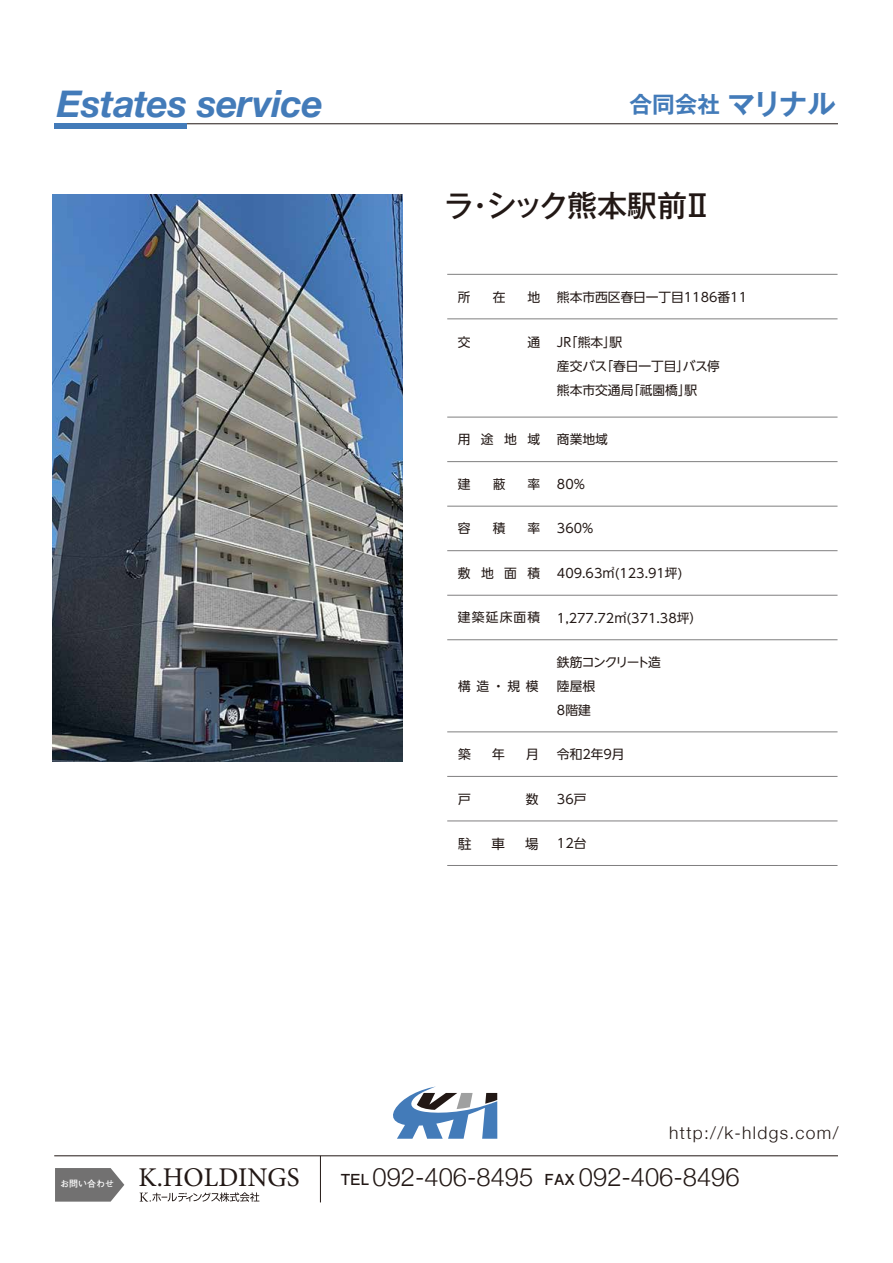
<style>
.page{position:relative;width:893px;height:1263px;background:#fff}
.page>*{position:absolute;margin:0;border:0;box-sizing:border-box;transform-origin:0 0}
.t1{font:italic 700 37.5px "Helvetica Neue";letter-spacing:-.01em;color:#437bb9}
.t2{font:500 30px "Gothic MB101 Pro";letter-spacing:-.05em;color:#221815}
.t3{font:27px "Minion Pro";color:#221815}
.t4{font:300 25.5px "Helvetica Neue";color:#221815}
.t5{font:700 22.8px "Gothic MB101 Pro De";color:#437bb9}
.t6{font:300 17.4px "Helvetica Neue";letter-spacing:.075em;color:#221815}
.t7{font:13.5px "UD Shin Go NT Pro";color:#221815}
.t8{font:12.75px/23.9px "UD Shin Go NT Pro";color:#221815}
.t9{font:12.75px/23.9px "UD Shin Go NT Pro";letter-spacing:-.07em;color:#221815}
.t10{font:700 9px "Futo Go B101 Pro";color:#fff}
.s1{font-size:28.65px}
.s2{font-family:"Futo Go B101 Pro";font-weight:700;font-size:15.15px}
</style>
<div class="page">
<hr style="left:447px;top:318px;width:390px;height:1px;background:#807f80">
<hr style="left:447px;top:417px;width:390px;height:1px;background:#807f80">
<hr style="left:447px;top:274px;width:390px;height:1px;background:#807f80">
<hr style="left:447px;top:461px;width:390px;height:1px;background:#807f80">
<hr style="left:447px;top:506px;width:390px;height:1px;background:#807f80">
<hr style="left:447px;top:550px;width:390px;height:1px;background:#807f80">
<hr style="left:447px;top:595px;width:390px;height:1px;background:#807f80">
<hr style="left:447px;top:639px;width:390px;height:1px;background:#807f80">
<hr style="left:447px;top:731px;width:390px;height:1px;background:#807f80">
<hr style="left:447px;top:776px;width:390px;height:1px;background:#807f80">
<hr style="left:447px;top:820px;width:390px;height:1px;background:#807f80">
<hr style="left:447px;top:865px;width:390px;height:1px;background:#807f80">
<svg style="left:393px;top:1086px;width:104px;height:53px"></svg>
<hr style="left:54px;top:124px;width:784px;height:1px;background:#221815">
<div style="left:54px;top:124px;width:133px;height:5px;background:#437bb9"></div>
<svg style="left:55px;top:1168px;width:69px;height:33px;background:#7f7e7e"></svg>
<svg style="left:140px;top:1192px;width:119px;height:10px"></svg>
<hr style="left:54px;top:1155px;width:784px;height:1px;background:#221815">
<hr style="left:320px;top:1156px;width:1px;height:46px;background:#221815">
<img style="left:53px;top:194px;width:349px;height:567px">
<h1 class="t1" style="left:57px;top:74px;width:268px">Estates service</h1>
<h3 class="t5" style="left:629px;top:85px;width:208px">合同会社 <span class="s1">マリナル</span></h3>
<h2 class="t2" style="left:444px;top:181px;width:270px">ラ・シック熊本駅前Ⅱ</h2>
<p class="t8" style="left:458px;top:284px;width:14px">所</p>
<p class="t8" style="left:493px;top:284px;width:14px">在</p>
<p class="t8" style="left:527px;top:284px;width:14px">地</p>
<p class="t8" style="left:458px;top:330px;width:14px">交</p>
<p class="t8" style="left:527px;top:330px;width:14px">通</p>
<p class="t8" style="left:458px;top:427px;width:84px">用途地域</p>
<p class="t8" style="left:458px;top:472px;width:14px">建</p>
<p class="t8" style="left:493px;top:472px;width:14px">蔽</p>
<p class="t8" style="left:528px;top:472px;width:14px">率</p>
<p class="t8" style="left:458px;top:516px;width:14px">容</p>
<p class="t8" style="left:493px;top:516px;width:14px">積</p>
<p class="t8" style="left:528px;top:516px;width:14px">率</p>
<p class="t8" style="left:458px;top:561px;width:84px">敷地面積</p>
<p class="t8" style="left:458px;top:605px;width:84px">建築延床面積</p>
<p class="t8" style="left:458px;top:674px;width:82px">構造・規模</p>
<p class="t8" style="left:458px;top:742px;width:14px">築</p>
<p class="t8" style="left:492px;top:742px;width:14px">年</p>
<p class="t8" style="left:526px;top:742px;width:14px">月</p>
<p class="t8" style="left:458px;top:786px;width:14px">戸</p>
<p class="t8" style="left:526px;top:786px;width:14px">数</p>
<p class="t7" style="left:458px;top:833px;width:15px">駐</p>
<p class="t7" style="left:492px;top:833px;width:15px">車</p>
<p class="t7" style="left:525px;top:833px;width:15px">場</p>
<p class="t8" style="left:557px;top:284px;width:192px">熊本市西区春日一丁目1186番11</p>
<p class="t8" style="left:557px;top:330px;width:177px">JR「熊本」駅　<br>産交バス「春日一丁目」バス停　熊本市交通局「祗園橋」駅</p>
<p class="t8" style="left:557px;top:427px;width:52px">商業地域</p>
<p class="t8" style="left:557px;top:472px;width:30px">80%</p>
<p class="t8" style="left:557px;top:516px;width:38px">360%</p>
<p class="t8" style="left:557px;top:561px;width:127px">409.63㎡(123.91坪)</p>
<p class="t8" style="left:557px;top:605px;width:147px">1,277.72㎡(371.38坪）</p>
<p class="t9" style="left:557px;top:650px;width:106px">鉄筋コンクリート造陸屋根<br>8階建</p>
<p class="t8" style="left:557px;top:742px;width:69px">令和2年9月</p>
<p class="t8" style="left:557px;top:786px;width:31px">36戸</p>
<p class="t8" style="left:557px;top:831px;width:31px">12台</p>
<h3 class="t6" style="left:669px;top:1118px;width:171px">http://k-hldgs.com/</h3>
<p class="t10" style="left:60px;top:1177px;width:55px">お問い合わせ</p>
<h3 class="t3" style="left:138px;top:1159px;width:163px">K.HOLDINGS</h3>
<h3 class="t4" style="left:341px;top:1156px;width:400px"><span class="s2">TEL</span> 092-406-8495 <span class="s2">FAX</span> 092-406-8496</h3>
</div>
